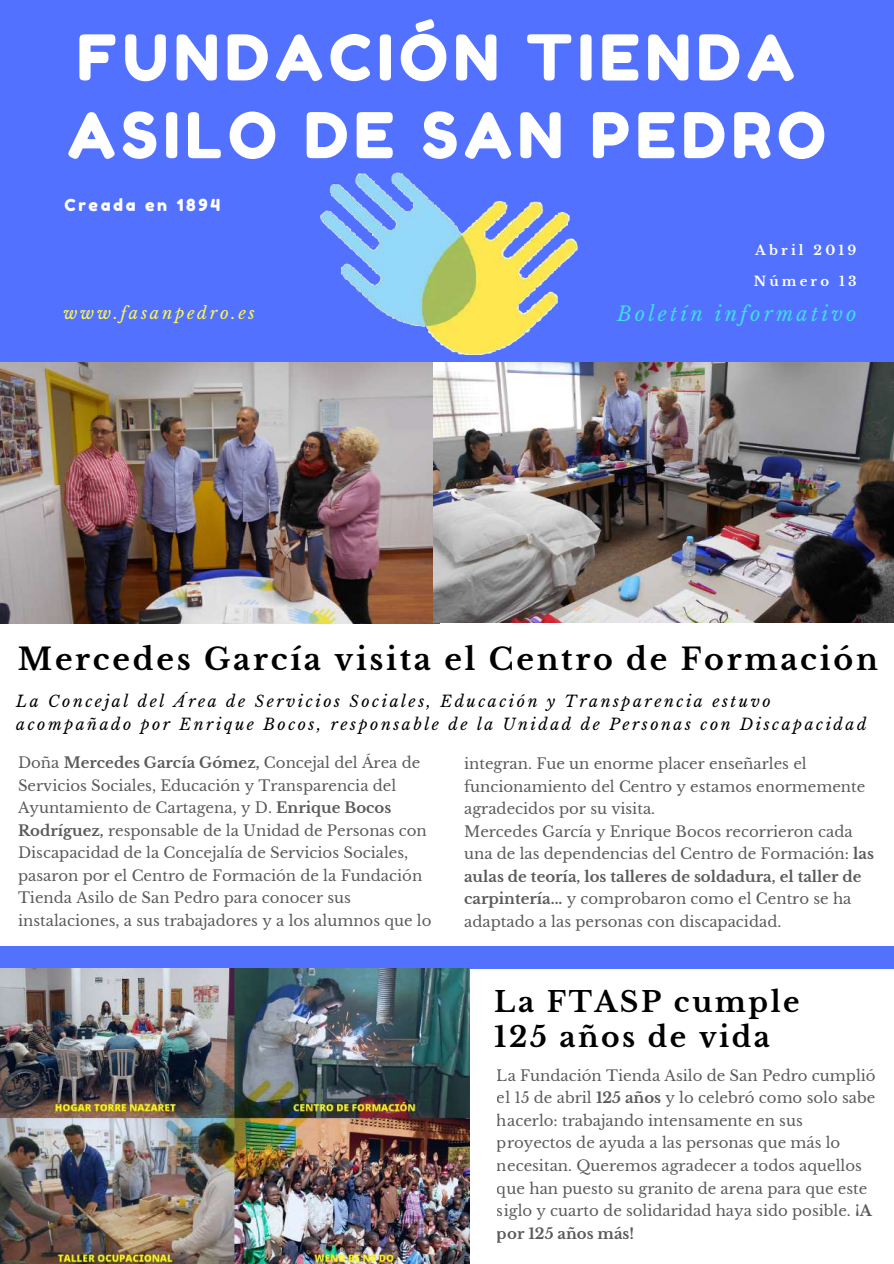
<style>
.page{position:relative;width:894px;height:1264px;background:#fff}
.page>*{position:absolute;margin:0;border:0;box-sizing:border-box;transform-origin:0 0}
.t1{font:62.85px/77.7px "Fredoka One";letter-spacing:.09em;color:#fff}
.t2{font:700 30px "Libre Baskerville";letter-spacing:.09em;color:#000}
.t3{font:700 28.2px/35px "Libre Baskerville";letter-spacing:.09em;color:#000}
.t4{font:italic 19.8px "Libre Baskerville";letter-spacing:.16em;color:#44d9e6}
.t5{font:italic 16.5px "Libre Baskerville";letter-spacing:.16em;color:#fff952}
.t6{font:16.5px "Fredoka One";letter-spacing:.16em;color:#fff}
.t7{font:italic 15.75px/23.7px "Libre Baskerville";letter-spacing:.16em;color:#000}
.t8{font:14.85px/22.5px "Libre Baskerville";color:#000}
.t9{font:700 13.2px "Libre Baskerville";letter-spacing:.24em;color:#fff}
.s1{font-weight:700}
</style>
<div class="page">
<div style="left:0;top:0;width:893px;height:363px;background:#5271ff"></div>
<img style="left:321px;top:173px;width:256px;height:181px">
<img style="left:0;top:363px;width:440px;height:260px">
<img style="left:433px;top:363px;width:460px;height:259px">
<div style="left:0;top:946px;width:893px;height:22px;background:#5271ff"></div>
<img style="left:0;top:968px;width:470px;height:295px">
<h1 class="t1" style="left:67px;top:18px;width:759px">FUNDACIÓN TIENDA<br>ASILO DE SAN PEDRO</h1>
<p class="t6" style="left:64px;top:194px;width:157px">Creada en 1894</p>
<p class="t5" style="left:64px;top:303px;width:193px">www.fasanpedro.es</p>
<p class="t9" style="left:755px;top:242px;width:103px">Abril 2019</p>
<p class="t9" style="left:753px;top:274px;width:104px">Número 13</p>
<h3 class="t4" style="left:617px;top:302px;width:241px">Boletín informativo</h3>
<h2 class="t2" style="left:18px;top:640px;width:861px">Mercedes García visita el Centro de Formación</h2>
<p class="t7" style="left:16px;top:689px;width:851px">La Concejal del Área de Servicios Sociales, Educación y Transparencia estuvo acompañado por Enrique Bocos, responsable de la Unidad de Personas con Discapacidad</p>
<p class="t8" style="left:18px;top:751px;width:415px">Doña <span class="s1">Mercedes García Gómez,</span> Concejal del Área de Servicios Sociales, Educación y Transparencia del Ayuntamiento de Cartagena, y D. <span class="s1">Enrique Bocos Rodríguez,</span> responsable de la Unidad de Personas con Discapacidad de la Concejalía de Servicios Sociales, pasaron por el Centro de Formación de la Fundación Tienda Asilo de San Pedro para conocer sus instalaciones, a sus trabajadores y a los alumnos que lo</p>
<p class="t8" style="left:464px;top:752px;width:411px">integran. Fue un enorme placer enseñarles el funcionamiento del Centro y estamos enormemente agradecidos por su visita.<br>Mercedes García y Enrique Bocos recorrieron cada una de las dependencias del Centro de Formación: <span class="s1">las aulas de teoría, los talleres de soldadura, el taller de carpintería...</span> y comprobaron como el Centro se ha adaptado a las personas con discapacidad.</p>
<h3 class="t3" style="left:494px;top:984px;width:307px">La FTASP cumple<br>125 años de vida</h3>
<p class="t8" style="left:496px;top:1064px;width:380px">La Fundación Tienda Asilo de San Pedro cumplió el 15 de abril <span class="s1">125 años</span> y lo celebró como solo sabe hacerlo: trabajando intensamente en sus proyectos de ayuda a las personas que más lo necesitan. Queremos agradecer a todos aquellos que han puesto su granito de arena para que este siglo y cuarto de solidaridad haya sido posible. <span class="s1">¡A por 125 años más!</span></p>
</div>
